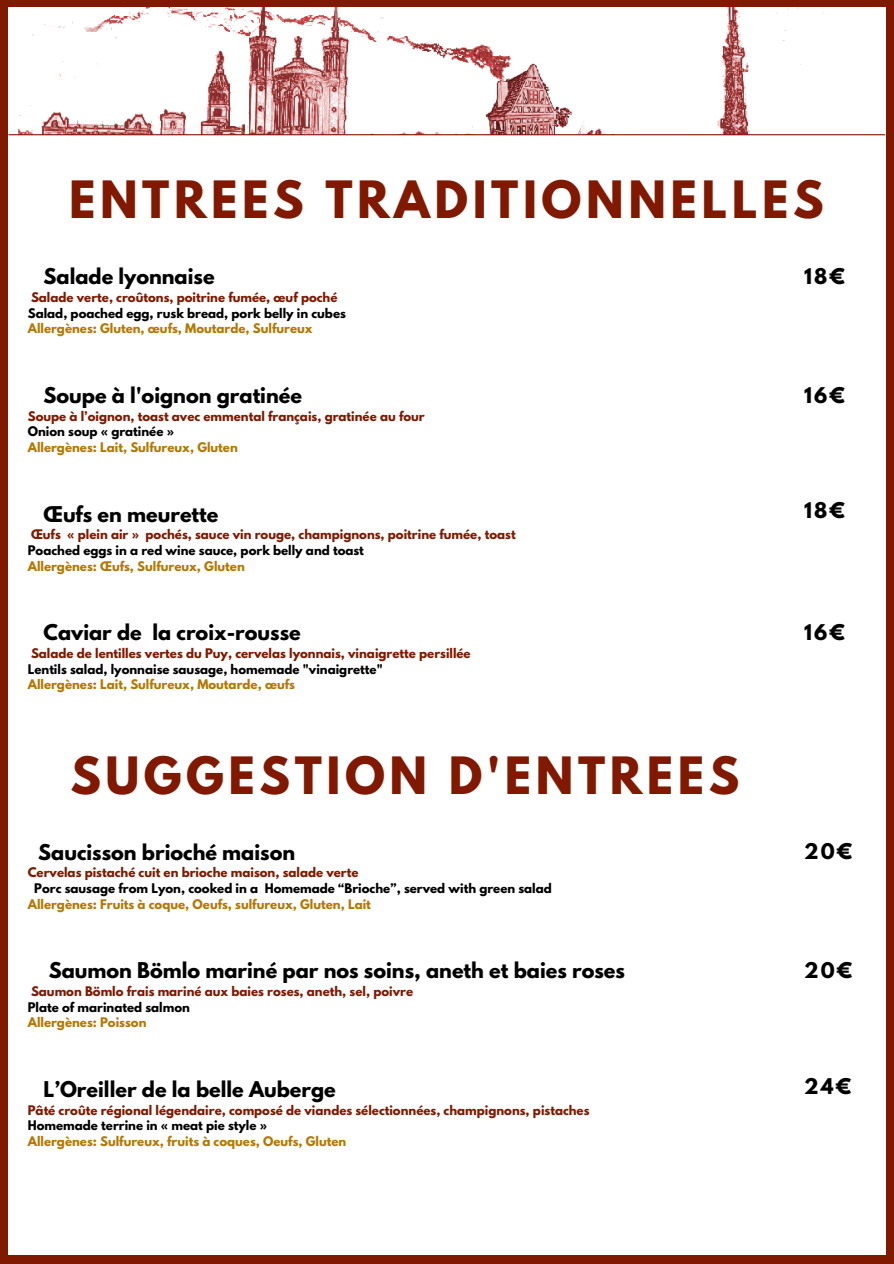
<style>
.page{position:relative;width:894px;height:1264px;background:#fff}
.page>*{position:absolute;margin:0;border:0;box-sizing:border-box;transform-origin:0 0}
.t1{font:700 45.6px "League Spartan";letter-spacing:.1em;color:#801900}
.t2{font:700 19.2px "League Spartan";color:#000}
.t3{font:700 11.7px "League Spartan";color:#801900}
.t4{font:700 11.7px "League Spartan";color:#000}
.t5{font:700 11.7px "League Spartan";color:#b47804}
</style>
<div class="page">
<div style="left:0;top:0;width:893px;height:1263px;background:#801900"></div>
<div style="left:8px;top:7px;width:877px;height:1247px;background:#fff"></div>
<img style="left:18px;top:7px;width:806px;height:127px">
<hr style="left:8px;top:134px;width:876px;height:1px;background:#801900">
<p class="t1" style="left:69px;top:177px;width:755px">ENTREES TRADITIONNELLES</p>
<p class="t2" style="left:44px;top:267px;width:173px">Salade lyonnaise</p>
<p class="t3" style="left:31px;top:291px;width:308px">Salade verte, croûtons, poitrine fumée, œuf poché</p>
<p class="t4" style="left:28px;top:307px;width:319px">Salad, poached egg, rusk bread, pork belly in cubes</p>
<p class="t5" style="left:28px;top:323px;width:286px">Allergènes: Gluten, œufs, Moutarde, Sulfureux</p>
<p class="t2" style="left:44px;top:386px;width:260px">Soupe à l'oignon gratinée</p>
<p class="t3" style="left:28px;top:410px;width:398px">Soupe à l’oignon, toast avec emmental français, gratinée au four</p>
<p class="t4" style="left:28px;top:426px;width:148px">Onion soup « gratinée »</p>
<p class="t5" style="left:28px;top:441px;width:211px">Allergènes: Lait, Sulfureux, Gluten</p>
<p class="t2" style="left:44px;top:504px;width:176px">Œufs en meurette</p>
<p class="t3" style="left:31px;top:529px;width:486px">Œufs « plein air » pochés, sauce vin rouge, champignons, poitrine fumée, toast</p>
<p class="t4" style="left:28px;top:544px;width:337px">Poached eggs in a red wine sauce, pork belly and toast</p>
<p class="t5" style="left:28px;top:560px;width:218px">Allergènes: Œufs, Sulfureux, Gluten</p>
<p class="t2" style="left:44px;top:623px;width:259px">Caviar de la croix-rousse</p>
<p class="t3" style="left:31px;top:647px;width:441px">Salade de lentilles vertes du Puy, cervelas lyonnais, vinaigrette persillée</p>
<p class="t4" style="left:28px;top:663px;width:356px">Lentils salad, lyonnaise sausage, homemade "vinaigrette"</p>
<p class="t5" style="left:28px;top:679px;width:268px">Allergènes: Lait, Sulfureux, Moutarde, œufs</p>
<h2 class="t1" style="left:70px;top:752px;width:670px">SUGGESTION D'ENTREES</h2>
<h2 class="t2" style="left:38px;top:842px;width:258px">Saucisson brioché maison</h2>
<h2 class="t3" style="left:28px;top:866px;width:332px">Cervelas pistaché cuit en brioche maison, salade verte</h2>
<h2 class="t4" style="left:34px;top:882px;width:519px">Porc sausage from Lyon, cooked in a Homemade “Brioche”, served with green salad</h2>
<p class="t5" style="left:28px;top:898px;width:344px">Allergènes: Fruits à coque, Oeufs, sulfureux, Gluten, Lait</p>
<p class="t2" style="left:49px;top:961px;width:577px">Saumon Bömlo mariné par nos soins, aneth et baies roses</p>
<p class="t3" style="left:31px;top:985px;width:383px">Saumon Bömlo frais mariné aux baies roses, aneth, sel, poivre</p>
<p class="t4" style="left:28px;top:1001px;width:164px">Plate of marinated salmon</p>
<p class="t5" style="left:28px;top:1016px;width:120px">Allergènes: Poisson</p>
<p class="t2" style="left:44px;top:1079px;width:294px">L’Oreiller de la belle Auberge</p>
<p class="t3" style="left:28px;top:1104px;width:563px">Pâté croûte régional légendaire, composé de viandes sélectionnées, champignons, pistaches</p>
<p class="t4" style="left:28px;top:1119px;width:241px">Homemade terrine in « meat pie style »</p>
<p class="t5" style="left:28px;top:1135px;width:320px">Allergènes: Sulfureux, fruits à coques, Oeufs, Gluten</p>
<p class="t2" style="left:804px;top:266px;width:42px">18€</p>
<p class="t2" style="left:804px;top:386px;width:42px">16€</p>
<p class="t2" style="left:804px;top:501px;width:42px">18€</p>
<p class="t2" style="left:804px;top:623px;width:42px">16€</p>
<h2 class="t2" style="left:804px;top:841px;width:50px">20€</h2>
<h2 class="t2" style="left:804px;top:961px;width:50px">20€</h2>
<h2 class="t2" style="left:804px;top:1076px;width:49px">24€</h2>
</div>
